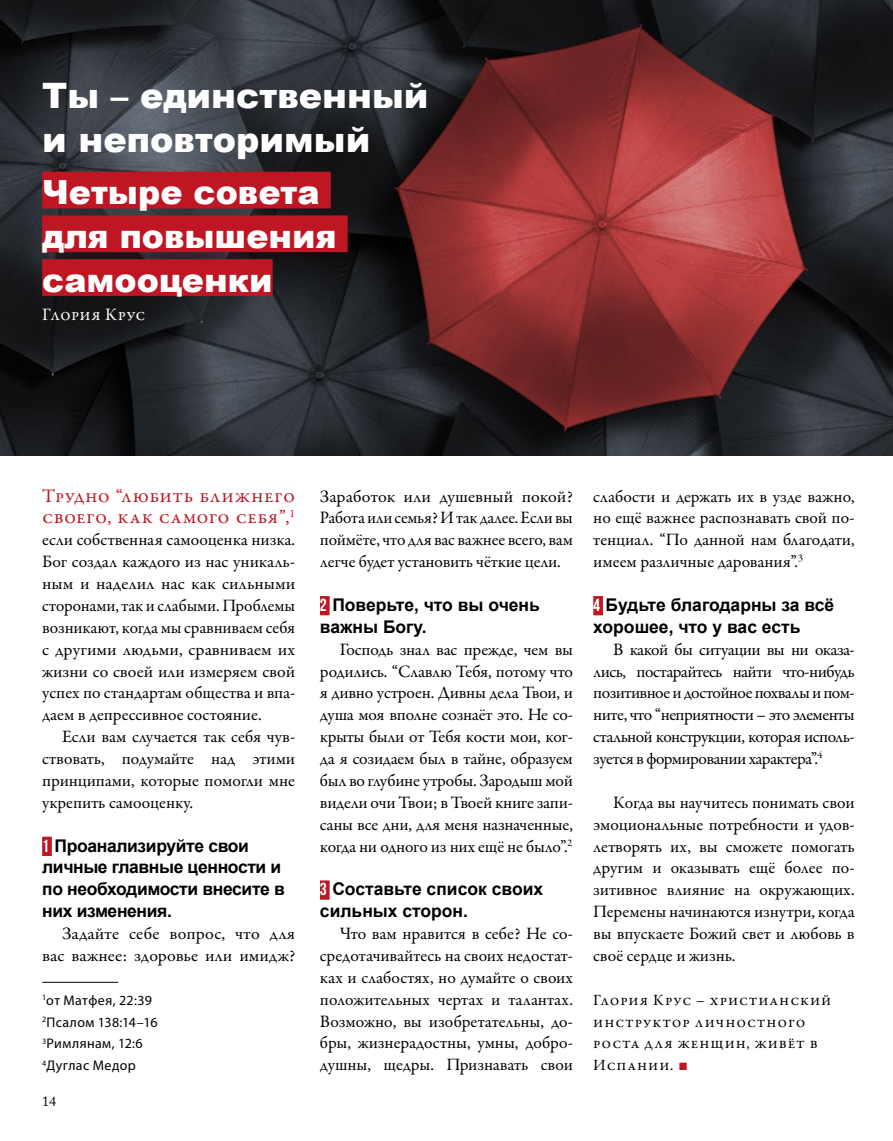
<style>
.page{position:relative;width:893px;height:1141px;background:#fff}
.page>*{position:absolute;margin:0;border:0;box-sizing:border-box;transform-origin:0 0}
.t1{font:900 35px/43.8px "Arial";color:#fff}
.t2{font:900 33.25px/43.8px "Arial";color:#fff}
.t3{font:19.25px/21.9px "Garamond Premr Pro";letter-spacing:.145em;color:#be1622}
.t4{font:17.5px/21.9px "Garamond Premr Pro";letter-spacing:-.01em;color:#000;text-align:justify}
.t5{font:700 17.5px/21.9px "Arial";color:#000}
.t6{font:700 17.5px/21.9px "Arial";letter-spacing:-.02em;color:#000}
.t7{font:17.5px "Garamond Premr Pro";letter-spacing:.075em;color:#fff}
.t8{font:15.75px/21.9px "Garamond Premr Pro";letter-spacing:.16em;color:#000}
.t9{font:14px/21.9px "Myriad Pro";letter-spacing:.025em;color:#000}
.t10{font:14px "Adobe Caslon Pro";color:#000}
.s1{font-family:"Bebas Neue";font-weight:400;color:#fff}
.s2{font-family:"Arial";color:#be1622}
</style>
<div class="page">
<img style="left:0;top:0;width:893px;height:455px">
<div style="left:42px;top:837px;width:10px;height:19px;background:#be1622"></div>
<div style="left:320px;top:596px;width:10px;height:19px;background:#be1622"></div>
<div style="left:320px;top:880px;width:10px;height:20px;background:#be1622"></div>
<div style="left:593px;top:596px;width:10px;height:19px;background:#be1622"></div>
<hr style="left:42px;top:982px;width:76px;height:1px;background:#010202">
<div style="left:42px;top:172px;width:289px;height:36px;background:#be1622"></div>
<div style="left:42px;top:215px;width:306px;height:37px;background:#be1622"></div>
<div style="left:42px;top:259px;width:231px;height:37px;background:#be1622"></div>
<h1 class="t1" style="left:42px;top:72px;width:388px">Ты – единственный и неповторимый</h1>
<h2 class="t2" style="left:42px;top:169px;width:296px">Четыре совета для повышения самооценки</h2>
<p class="t7" style="left:42px;top:304px;width:105px">Глория Крус</p>
<p class="t3" style="left:42px;top:485px;width:254px">Трудно “любить ближнего своего, как самого себя”,<sup>1</sup></p>
<p class="t4" style="left:42px;top:529px;width:255px">если собственная самооценка низка.<br>Бог создал каждого из нас уникаль&shy;ным и наделил нас как сильными сторонами, так и слабыми. Проблемы возникают, когда мы сравниваем себя с другими людьми, сравниваем их жизни со своей или измеряем свой успех по стандартам общества и впа&shy;даем в депрессивное состояние.</p>
<p class="t4" style="left:42px;top:726px;width:254px;text-indent:20px">Если вам случается так себя чув&shy;ствовать, подумайте над этими принципами, которые помогли мне укрепить самооценку.</p>
<p class="t6" style="left:42px;top:835px;width:244px"><span class="s1">1</span> Проанализируйте свои личные главные ценности и по необходимости внесите в них изменения.</p>
<p class="t4" style="left:42px;top:923px;width:255px;text-align:right">Задайте себе вопрос, что для вас важнее: здоровье или имидж?</p>
<p class="t9" style="left:42px;top:989px;width:117px"><sup>1</sup>от Матфея, 22:39<br><sup>2</sup>Псалом 138:14–16<br><sup>3</sup>Римлянам, 12:6<br><sup>4</sup>Дуглас Медор</p>
<p class="t10" style="left:42px;top:1093px;width:15px">14</p>
<p class="t4" style="left:320px;top:486px;width:255px">Заработок или душевный покой?<br>Работа или семья? И так далее. Если вы поймёте, что для вас важнее всего, вам легче будет установить чёткие цели.</p>
<p class="t5" style="left:320px;top:594px;width:221px"><span class="s1">2</span> Поверьте, что вы очень важны Богу.</p>
<p class="t4" style="left:320px;top:639px;width:255px;text-indent:20px">Господь знал вас прежде, чем вы родились. “Славлю Тебя, потому что я дивно устроен. Дивны дела Твои, и душа моя вполне сознаёт это. Не со&shy;крыты были от Тебя кости мои, ког&shy;да я созидаем был в тайне, образуем был во глубине утробы. Зародыш мой видели очи Твои; в Твоей книге запи&shy;саны все дни, для меня назначенные, когда ни одного из них ещё не было”.<sup>2</sup></p>
<p class="t5" style="left:320px;top:879px;width:225px"><span class="s1">3</span> Составьте список своих сильных сторон.</p>
<p class="t4" style="left:320px;top:923px;width:255px;text-indent:20px">Что вам нравится в себе? Не со&shy;средотачивайтесь на своих недостат&shy;ках и слабостях, но думайте о своих положительных чертах и талантах.<br>Возможно, вы изобретательны, до&shy;бры, жизнерадостны, умны, добро&shy;душны, щедры. Признавать свои</p>
<p class="t4" style="left:593px;top:486px;width:263px">слабости и держать их в узде важно, но ещё важнее распознавать свой по&shy;тенциал. “По данной нам благодати, имеем различные дарования”.<sup>3</sup></p>
<p class="t5" style="left:593px;top:594px;width:242px"><span class="s1">4</span> Будьте благодарны за всё хорошее, что у вас есть</p>
<p class="t4" style="left:593px;top:639px;width:263px;text-indent:20px">В какой бы ситуации вы ни оказа&shy;лись, постарайтесь найти что-нибудь позитивное и достойное похвалы и пом&shy;ните, что “неприятности – это элементы стальной конструкции, которая исполь&shy;зуется в формировании характера”.<sup>4</sup></p>
<p class="t4" style="left:593px;top:792px;width:263px;text-indent:20px">Когда вы научитесь понимать свои эмоциональные потребности и удов&shy;летворять их, вы сможете помогать другим и оказывать ещё более по&shy;зитивное влияние на окружающих.<br>Перемены начинаются изнутри, когда вы впускаете Божий свет и любовь в своё сердце и жизнь.</p>
<p class="t8" style="left:593px;top:989px;width:239px">Глория Крус – христианский инструктор личностного роста для женщин, живёт в<br>Испании. <span class="s2">■</span></p>
</div>
